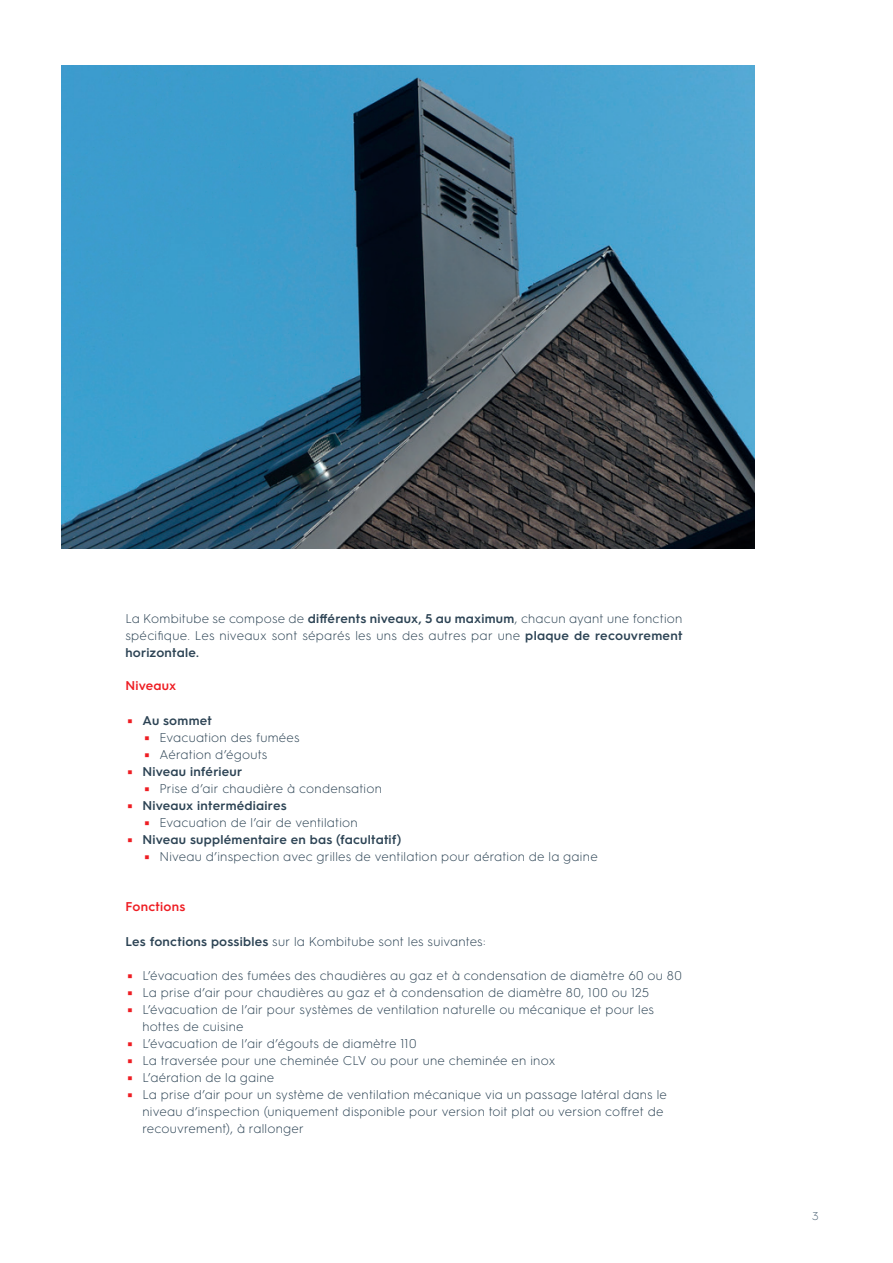
<style>
.page{position:relative;width:893px;height:1263px;background:#fff}
.page>*{position:absolute;margin:0;border:0;box-sizing:border-box;transform-origin:0 0}
.t1{font:300 12.75px/17px "HGS3";letter-spacing:.02em;color:#2c4354}
.t2{font:600 12.75px "HGS3";letter-spacing:.02em;color:#2c4354}
.t3{font:600 12.75px "HGS3";letter-spacing:.015em;color:#ee1d23}
.t4{font:300 11.25px "HGS3";color:#4e6476}
.t5{font:600 5.1px "HGS3";color:#ee1d23;scale:6.37 1}
.s1{font-weight:600}
</style>
<div class="page">
<img style="left:62px;top:66px;width:693px;height:483px">
<p class="t1" style="left:125px;top:609px;width:559px;text-align:justify">La Kombitube se compose de <span class="s1">différents niveaux, 5 au maximum</span>, chacun ayant une fonction spécifique. Les niveaux sont séparés les uns des autres par une <span class="s1">plaque de recouvrement horizontale.</span></p>
<p class="t3" style="left:125px;top:676px;width:52px">Niveaux</p>
<p class="t5" style="left:125px;top:717px;width:3px">|</p>
<p class="t2" style="left:142px;top:712px;width:71px">Au sommet</p>
<p class="t5" style="left:142px;top:734px;width:3px">|</p>
<p class="t1" style="left:159px;top:728px;width:142px">Evacuation des fumées</p>
<p class="t5" style="left:142px;top:751px;width:3px">|</p>
<p class="t1" style="left:159px;top:745px;width:109px">Aération d’égouts</p>
<p class="t5" style="left:125px;top:768px;width:3px">|</p>
<p class="t2" style="left:142px;top:763px;width:101px">Niveau inférieur</p>
<p class="t5" style="left:142px;top:785px;width:3px">|</p>
<p class="t1" style="left:159px;top:779px;width:224px">Prise d’air chaudière à condensation</p>
<p class="t5" style="left:125px;top:802px;width:3px">|</p>
<p class="t2" style="left:142px;top:797px;width:146px">Niveaux intermédiaires</p>
<p class="t5" style="left:142px;top:819px;width:3px">|</p>
<p class="t1" style="left:159px;top:813px;width:200px">Evacuation de l’air de ventilation</p>
<p class="t5" style="left:125px;top:836px;width:3px">|</p>
<p class="t2" style="left:142px;top:831px;width:260px">Niveau supplémentaire en bas (facultatif)</p>
<p class="t5" style="left:142px;top:853px;width:3px">|</p>
<p class="t1" style="left:159px;top:847px;width:440px">Niveau d’inspection avec grilles de ventilation pour aération de la gaine</p>
<p class="t3" style="left:125px;top:897px;width:61px">Fonctions</p>
<p class="t1" style="left:125px;top:932px;width:362px"><span class="s1">Les fonctions possibles</span> sur la Kombitube sont les suivantes:</p>
<p class="t5" style="left:125px;top:972px;width:3px">|</p>
<p class="t1" style="left:142px;top:966px;width:541px">L’évacuation des fumées des chaudières au gaz et à condensation de diamètre 60 ou 80</p>
<p class="t5" style="left:125px;top:989px;width:3px">|</p>
<p class="t1" style="left:142px;top:983px;width:508px">La prise d’air pour chaudières au gaz et à condensation de diamètre 80, 100 ou 125</p>
<p class="t5" style="left:125px;top:1006px;width:3px">|</p>
<p class="t1" style="left:142px;top:1000px;width:513px">L’évacuation de l’air pour systèmes de ventilation naturelle ou mécanique et pour les hottes de cuisine</p>
<p class="t5" style="left:125px;top:1040px;width:3px">|</p>
<p class="t1" style="left:142px;top:1034px;width:275px">L’évacuation de l’air d’égouts de diamètre 110</p>
<p class="t5" style="left:125px;top:1058px;width:3px">|</p>
<p class="t1" style="left:142px;top:1051px;width:414px">La traversée pour une cheminée CLV ou pour une cheminée en inox</p>
<p class="t5" style="left:125px;top:1075px;width:3px">|</p>
<p class="t1" style="left:142px;top:1068px;width:133px">L’aération de la gaine</p>
<p class="t5" style="left:125px;top:1092px;width:3px">|</p>
<p class="t1" style="left:142px;top:1085px;width:526px">La prise d’air pour un système de ventilation mécanique via un passage latéral dans le niveau d’inspection (uniquement disponible pour version toit plat ou version coffret de recouvrement), à rallonger</p>
<p class="t4" style="left:812px;top:1209px;width:8px">3</p>
</div>
